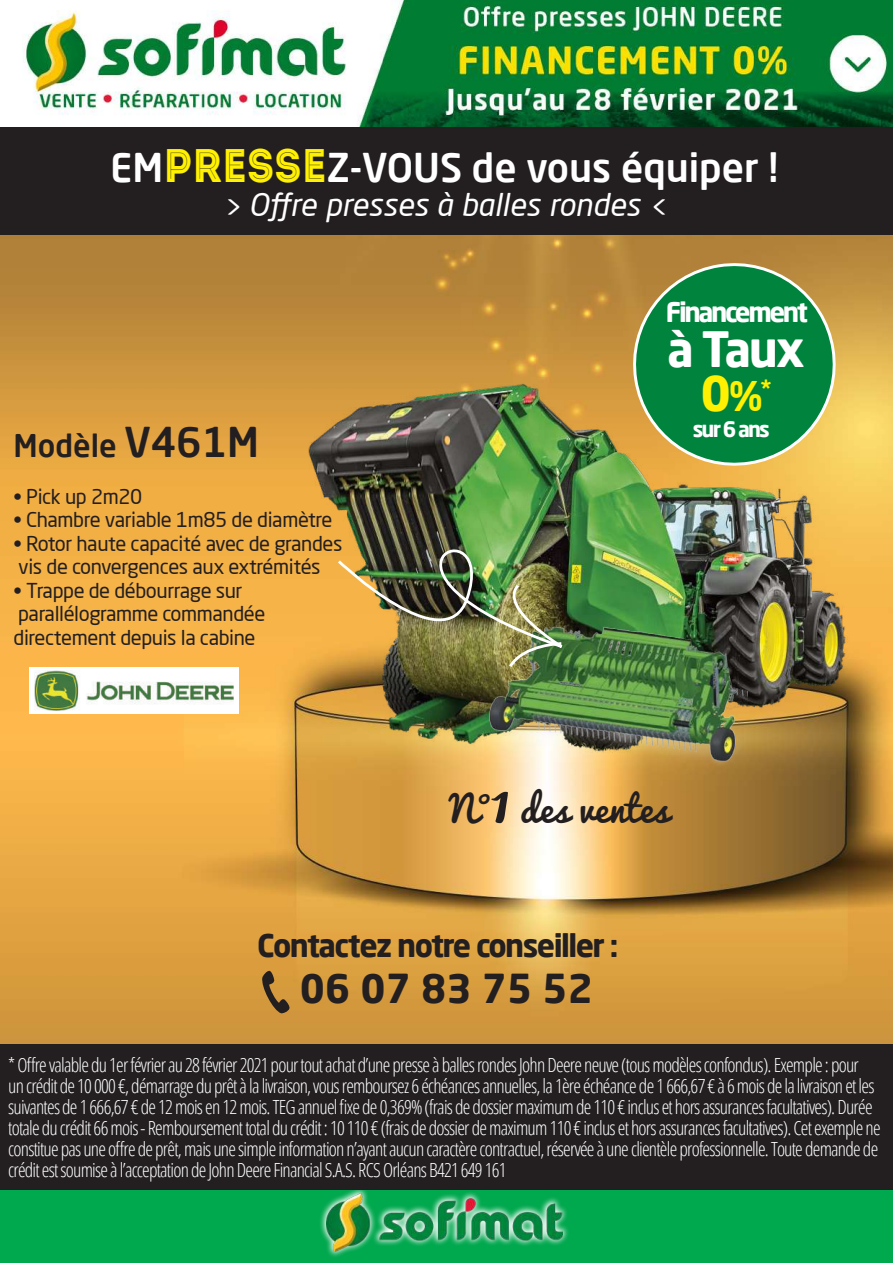
<style>
.page{position:relative;width:893px;height:1263px;background:#fff}
.page>*{position:absolute;margin:0;border:0;box-sizing:border-box;transform-origin:0 0}
.t1{font:700 47.7px/43.7px "Neo Sans Pro";color:#fff;text-align:center}
.t2{font:700 39.15px "Neo Sans Pro";color:#231f20}
.t3{font:500 38.85px "Neo Sans Pro";color:#fff}
.t4{font:36.45px "Pacifico";color:#231f20}
.t5{font:700 31.2px "Neo Sans Pro";letter-spacing:-.05em;color:#231f20}
.t6{font:italic 30.75px "Neo Sans Pro";color:#fff}
.t7{font:500 30.75px "Neo Sans Pro";color:#231f20}
.t8{font:700 26.85px "Neo Sans Pro";letter-spacing:-.09em;color:#fff}
.t9{font:700 21.15px "Neo Sans Pro";letter-spacing:-.09em;color:#fff}
.t10{font:20.1px/23.5px "Neo Sans Pro";letter-spacing:-.02em;color:#231f20}
.t11{font:300 19.5px/21px "Open Sans Condensed";letter-spacing:-.04em;color:#fff}
.s1{font-family:"Intro Inline";font-weight:400;font-size:47.1px;color:#fff101}
.s2{font-size:40.35px}
.s3{color:#fff101}
.s4{font-size:40.05px;color:#fff101}
.s5{font-size:60.75px}
</style>
<div class="page">
<img style="left:0;top:0;width:893px;height:128px">
<div style="left:0;top:1189px;width:893px;height:74px;background:#00a84e"></div>
<svg style="left:318px;top:1189px;width:252px;height:68px"></svg>
<img style="left:326px;top:1194px;width:236px;height:57px">
<img style="left:0;top:235px;width:893px;height:809px">
<img style="left:287px;top:380px;width:576px;height:429px">
<img style="left:470px;top:608px;width:278px;height:172px">
<img style="left:336px;top:499px;width:228px;height:171px">
<svg style="left:627px;top:257px;width:214px;height:214px"></svg>
<div style="left:29px;top:667px;width:209px;height:46px;background:#fff"></div>
<img style="left:35px;top:670px;width:199px;height:41px">
<svg style="left:261px;top:970px;width:29px;height:44px"></svg>
<div style="left:0;top:1044px;width:893px;height:145px;background:#231f20"></div>
<div style="left:0;top:128px;width:893px;height:107px;background:#231f20"></div>
<h3 class="t3" style="left:110px;top:143px;width:670px">EM<span class="s1">PRESSE</span>Z-VOUS de vous équiper !</h3>
<h3 class="t6" style="left:222px;top:186px;width:447px">&gt; Offre presses à balles rondes &lt;</h3>
<h3 class="t7" style="left:14px;top:426px;width:247px">Modèle <span class="s2">V461M</span></h3>
<p class="t10" style="left:14px;top:484px;width:130px">• Pick up 2m20</p>
<p class="t10" style="left:14px;top:508px;width:320px">• Chambre variable 1m85 de diamètre</p>
<p class="t10" style="left:14px;top:531px;width:330px">• Rotor haute capacité avec de grandes vis de convergences aux extrémités</p>
<p class="t10" style="left:14px;top:578px;width:253px">• Trappe de débourrage sur parallélogramme commandée directement depuis la cabine</p>
<h3 class="t8" style="left:666px;top:295px;width:144px">Financement</h3>
<h1 class="t1" style="left:667px;top:326px;width:139px">à Taux<br><span class="s3">0</span><span class="s4">%</span><sup>*</sup></h1>
<p class="t9" style="left:693px;top:415px;width:79px">sur 6 ans</p>
<h3 class="t4" style="left:449px;top:789px;width:221px">N°<span class="s5">1</span> des ventes</h3>
<h3 class="t5" style="left:257px;top:925px;width:363px">Contactez notre conseiller :</h3>
<h2 class="t2" style="left:300px;top:963px;width:295px">06 07 83 75 52</h2>
<p class="t11" style="left:8px;top:1054px;width:874px">* Offre valable du 1er février au 28 février 2021 pour tout achat d’une presse à balles rondes John Deere neuve (tous modèles confondus). Exemple : pour<br>un crédit de 10 000 €, démarrage du prêt à la livraison, vous remboursez 6 échéances annuelles, la 1ère échéance de 1 666,67 € à 6 mois de la livraison et les suivantes de 1 666,67 € de 12 mois en 12 mois. TEG annuel fixe de 0,369% (frais de dossier maximum de 110 € inclus et hors assurances facultatives). Durée totale du crédit 66 mois - Remboursement total du crédit : 10 110 € (frais de dossier de maximum 110 € inclus et hors assurances facultatives). Cet exemple ne constitue pas une offre de prêt, mais une simple information n’ayant aucun caractère contractuel, réservée à une clientèle professionnelle. Toute demande de crédit est soumise à l’acceptation de John Deere Financial S.A.S. RCS Orléans B421 649 161</p>
</div>
